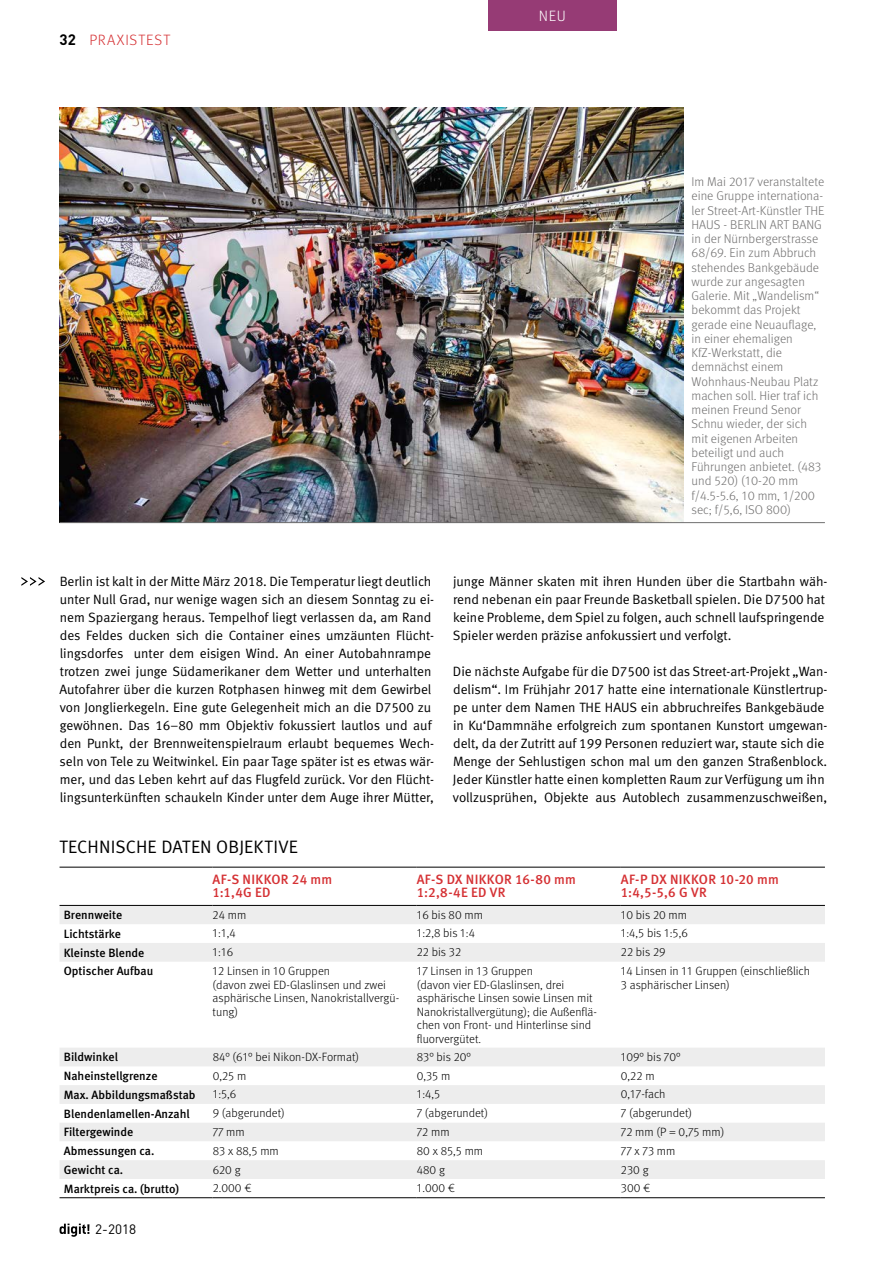
<style>
.page{position:relative;width:893px;height:1263px;background:#fff}
.page>*{position:absolute;margin:0;border:0;box-sizing:border-box;transform-origin:0 0}
.t1{font:18px "Meta Normal LF";letter-spacing:.01em;color:#000}
.t2{font:300 15px "Meta OT";letter-spacing:.065em;color:#d53134}
.t3{font:300 15px "Meta OT";color:#fff}
.t4{font:700 15px "DIN Pro";color:#000}
.t5{font:13.5px/18px "Meta Normal LF";color:#000}
.t6{font:13.5px/13.5px "Meta Medium LF";letter-spacing:.025em;color:#d53134}
.t7{font:13.5px "DIN Pro";color:#000}
.t8{font:300 12.75px/14.2px "Meta OT";color:#706f6f}
.t9{font:300 12px/13.5px "Meta OT";color:#000}
.t10{font:12px "Meta Medium LF";color:#000}
</style>
<div class="page">
<svg style="left:60px;top:1223px;width:29px;height:14px"></svg>
<img style="left:60px;top:107px;width:623px;height:415px">
<hr style="left:60px;top:522px;width:765px;height:1px;background:#706f6f">
<svg style="left:21px;top:577px;width:24px;height:9px"></svg>
<svg style="left:60px;top:906px;width:765px;height:235px"></svg>
<div style="left:60px;top:1160px;width:765px;height:19px;background:#ededed"></div>
<hr style="left:60px;top:867px;width:153px;height:1px;background:#000">
<hr style="left:213px;top:867px;width:204px;height:1px;background:#000">
<hr style="left:417px;top:867px;width:204px;height:1px;background:#000">
<hr style="left:621px;top:867px;width:204px;height:1px;background:#000">
<hr style="left:60px;top:1197px;width:153px;height:1px;background:#000">
<hr style="left:213px;top:1197px;width:204px;height:1px;background:#000">
<hr style="left:417px;top:1197px;width:204px;height:1px;background:#000">
<hr style="left:621px;top:1197px;width:204px;height:1px;background:#000">
<hr style="left:60px;top:905px;width:153px;height:1px;background:#000">
<hr style="left:213px;top:905px;width:204px;height:1px;background:#000">
<hr style="left:417px;top:905px;width:204px;height:1px;background:#000">
<hr style="left:621px;top:905px;width:204px;height:1px;background:#000">
<div style="left:488px;top:0;width:129px;height:31px;background:#963b75"></div>
<p class="t4" style="left:60px;top:27px;width:18px">32</p>
<p class="t2" style="left:89px;top:31px;width:82px">PRAXISTEST</p>
<p class="t3" style="left:539px;top:7px;width:28px">NEU</p>
<p class="t8" style="left:691px;top:175px;width:134px">Im Mai 2017 veranstaltete eine Gruppe internationa&shy;ler Street-Art-Künstler THE<br>HAUS - BERLIN ART BANG in der Nürnbergerstrasse<br>68/69. Ein zum Abbruch stehendes Bankgebäude wurde zur angesagten<br>Galerie. Mit „Wandelism“ bekommt das Projekt gerade eine Neuauflage, in einer ehemaligen<br>KfZ-Werkstatt, die demnächst einem<br>Wohnhaus-Neubau Platz machen soll. Hier traf ich meinen Freund Senor<br>Schnu wieder, der sich mit eigenen Arbeiten beteiligt und auch<br>Führungen anbietet. (483 und 520) (10-20 mm f/4.5-5.6, 10 mm, 1/200 sec; f/5,6, ISO 800)</p>
<p class="t5" style="left:59px;top:572px;width:376px">Berlin ist kalt in der Mitte März 2018. Die Temperatur liegt deutlich unter Null Grad, nur wenige wagen sich an diesem Sonntag zu ei&shy;nem Spaziergang heraus. Tempelhof liegt verlassen da, am Rand des Feldes ducken sich die Container eines umzäunten Flücht&shy;lingsdorfes unter dem eisigen Wind. An einer Autobahnrampe trotzen zwei junge Südamerikaner dem Wetter und unterhalten Autofahrer über die kurzen Rotphasen hinweg mit dem Gewirbel von Jonglierkegeln. Eine gute Gelegenheit mich an die D7500 zu gewöhnen. Das 16–80 mm Objektiv fokussiert lautlos und auf den Punkt, der Brennweitenspielraum erlaubt bequemes Wech&shy;seln von Tele zu Weitwinkel. Ein paar Tage später ist es etwas wär&shy;mer, und das Leben kehrt auf das Flugfeld zurück. Vor den Flücht&shy;lingsunterkünften schaukeln Kinder unter dem Auge ihrer Mütter,</p>
<p class="t5" style="left:453px;top:572px;width:376px">junge Männer skaten mit ihren Hunden über die Startbahn wäh&shy;rend nebenan ein paar Freunde Basketball spielen. Die D7500 hat keine Probleme, dem Spiel zu folgen, auch schnell laufspringende Spieler werden präzise anfokussiert und verfolgt.</p>
<p class="t5" style="left:453px;top:662px;width:376px">Die nächste Aufgabe für die D7500 ist das Street-art-Projekt „Wan&shy;delism“. Im Frühjahr 2017 hatte eine internationale Künstlertrup&shy;pe unter dem Namen THE HAUS ein abbruchreifes Bankgebäude in Ku‘Dammnähe erfolgreich zum spontanen Kunstort umgewan&shy;delt, da der Zutritt auf 199 Personen reduziert war, staute sich die Menge der Sehlustigen schon mal um den ganzen Straßenblock.<br>Jeder Künstler hatte einen kompletten Raum zur Verfügung um ihn vollzusprühen, Objekte aus Autoblech zusammenzuschweißen,</p>
<h1 class="t1" style="left:60px;top:836px;width:240px">TECHNISCHE DATEN OBJEKTIVE</h1>
<p class="t6" style="left:213px;top:872px;width:121px">AF-S NIKKOR 24 mm<br>1:1,4G ED</p>
<p class="t6" style="left:417px;top:872px;width:161px">AF-S DX NIKKOR 16-80 mm<br>1:2,8-4E ED VR</p>
<p class="t6" style="left:621px;top:872px;width:160px">AF-P DX NIKKOR 10-20 mm<br>1:4,5-5,6 G VR</p>
<p class="t10" style="left:64px;top:908px;width:60px">Brennweite</p>
<p class="t9" style="left:213px;top:908px;width:35px">24 mm</p>
<p class="t9" style="left:417px;top:908px;width:68px">16 bis 80 mm</p>
<p class="t9" style="left:621px;top:908px;width:68px">10 bis 20 mm</p>
<p class="t10" style="left:64px;top:927px;width:59px">Lichtstärke</p>
<p class="t9" style="left:213px;top:927px;width:25px">1:1,4</p>
<p class="t9" style="left:417px;top:927px;width:60px">1:2,8 bis 1:4</p>
<p class="t9" style="left:621px;top:927px;width:68px">1:4,5 bis 1:5,6</p>
<p class="t10" style="left:64px;top:945px;width:82px">Kleinste Blende</p>
<p class="t9" style="left:213px;top:945px;width:22px">1:16</p>
<p class="t9" style="left:417px;top:945px;width:46px">22 bis 32</p>
<p class="t9" style="left:621px;top:945px;width:46px">22 bis 29</p>
<p class="t10" style="left:64px;top:964px;width:91px">Optischer Aufbau</p>
<p class="t9" style="left:213px;top:964px;width:188px">12 Linsen in 10 Gruppen<br>(davon zwei ED-Glaslinsen und zwei asphärische Linsen, Nanokristallvergü&shy;tung)</p>
<p class="t9" style="left:417px;top:964px;width:182px">17 Linsen in 13 Gruppen<br>(davon vier ED-Glaslinsen, drei asphärische Linsen sowie Linsen mit<br>Nanokristallvergütung); die Außenflä&shy;chen von Front- und Hinterlinse sind fluorvergütet.</p>
<p class="t9" style="left:621px;top:964px;width:191px">14 Linsen in 11 Gruppen (einschließlich<br>3 asphärischer Linsen)</p>
<p class="t10" style="left:64px;top:1050px;width:56px">Bildwinkel</p>
<p class="t9" style="left:213px;top:1050px;width:148px">84° (61° bei Nikon-DX-Format)</p>
<p class="t9" style="left:417px;top:1050px;width:56px">83° bis 20°</p>
<p class="t9" style="left:621px;top:1050px;width:61px">109° bis 70°</p>
<p class="t10" style="left:64px;top:1069px;width:95px">Naheinstellgrenze</p>
<p class="t9" style="left:213px;top:1069px;width:35px">0,25 m</p>
<p class="t9" style="left:417px;top:1069px;width:35px">0,35 m</p>
<p class="t9" style="left:621px;top:1069px;width:35px">0,22 m</p>
<p class="t10" style="left:64px;top:1088px;width:133px">Max. Abbildungsmaßstab</p>
<p class="t9" style="left:213px;top:1088px;width:25px">1:5,6</p>
<p class="t9" style="left:417px;top:1088px;width:25px">1:4,5</p>
<p class="t9" style="left:621px;top:1088px;width:46px">0,17-fach</p>
<p class="t10" style="left:64px;top:1106px;width:127px">Blendenlamellen-Anzahl</p>
<p class="t9" style="left:213px;top:1106px;width:74px">9 (abgerundet)</p>
<p class="t9" style="left:417px;top:1106px;width:73px">7 (abgerundet)</p>
<p class="t9" style="left:621px;top:1106px;width:73px">7 (abgerundet)</p>
<p class="t10" style="left:64px;top:1125px;width:71px">Filtergewinde</p>
<p class="t9" style="left:213px;top:1125px;width:34px">77 mm</p>
<p class="t9" style="left:417px;top:1125px;width:34px">72 mm</p>
<p class="t9" style="left:621px;top:1125px;width:105px">72 mm (P = 0,75 mm)</p>
<p class="t10" style="left:64px;top:1144px;width:92px">Abmessungen ca.</p>
<p class="t9" style="left:213px;top:1144px;width:68px">83 x 88,5 mm</p>
<p class="t9" style="left:417px;top:1144px;width:68px">80 x 85,5 mm</p>
<p class="t9" style="left:621px;top:1144px;width:56px">77 x 73 mm</p>
<p class="t10" style="left:64px;top:1163px;width:61px">Gewicht ca.</p>
<p class="t9" style="left:213px;top:1163px;width:29px">620 g</p>
<p class="t9" style="left:417px;top:1163px;width:30px">480 g</p>
<p class="t9" style="left:621px;top:1163px;width:29px">230 g</p>
<p class="t10" style="left:64px;top:1181px;width:117px">Marktpreis ca. (brutto)</p>
<p class="t9" style="left:213px;top:1182px;width:40px">2.000 €</p>
<p class="t9" style="left:417px;top:1182px;width:40px">1.000 €</p>
<p class="t9" style="left:621px;top:1182px;width:31px">300 €</p>
<p class="t7" style="left:95px;top:1218px;width:42px">2-2018</p>
</div>
